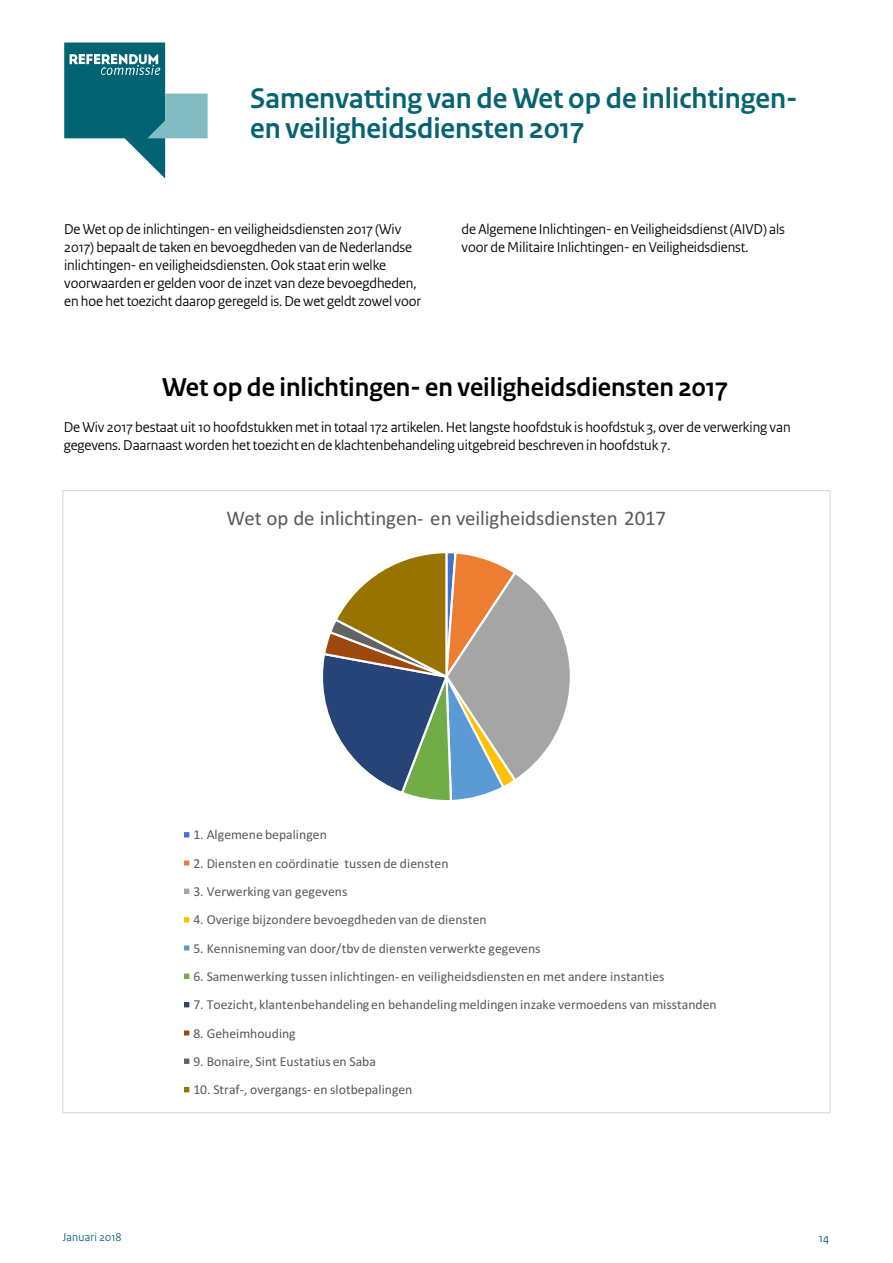
<style>
.page{position:relative;width:893px;height:1263px;background:#fff}
.page>*{position:absolute;margin:0;border:0;box-sizing:border-box;transform-origin:0 0}
.t1{font:700 30px/30px "Rijksoverheid Sans Heading";color:#056372}
.t2{font:700 27.15px "Rijksoverheid Sans Heading";color:#000}
.t3{font:20.85px "Calibri";letter-spacing:-.005em;color:#595959}
.t4{font:15px/18px "Rijksoverheid Sans Heading";letter-spacing:-.005em;color:#000}
.t5{font:13.65px "Calibri";color:#595959}
.t6{font:12px "Rijksoverheid Sans Heading";letter-spacing:.02em;color:#056372}
.t7{font:12px "Rijksoverheid Sans Text";color:#056372}
</style>
<div class="page">
<svg style="left:64px;top:43px;width:144px;height:136px"></svg>
<svg style="left:323px;top:553px;width:247px;height:247px"></svg>
<div style="left:183px;top:831px;width:7px;height:7px;background:#4472c4"></div>
<div style="left:182px;top:830px;width:10px;height:10px;border:2px solid #fff"></div>
<div style="left:183px;top:859px;width:7px;height:8px;background:#ed7d31"></div>
<div style="left:182px;top:858px;width:10px;height:10px;border:2px solid #fff"></div>
<div style="left:183px;top:887px;width:7px;height:8px;background:#a5a5a5"></div>
<div style="left:182px;top:886px;width:10px;height:10px;border:2px solid #fff"></div>
<div style="left:183px;top:916px;width:7px;height:7px;background:#ffc000"></div>
<div style="left:182px;top:915px;width:10px;height:10px;border:2px solid #fff"></div>
<div style="left:183px;top:944px;width:7px;height:8px;background:#5b9bd5"></div>
<div style="left:182px;top:943px;width:10px;height:10px;border:2px solid #fff"></div>
<div style="left:183px;top:972px;width:7px;height:8px;background:#70ad47"></div>
<div style="left:182px;top:971px;width:10px;height:10px;border:2px solid #fff"></div>
<div style="left:183px;top:1001px;width:7px;height:7px;background:#264478"></div>
<div style="left:182px;top:1000px;width:10px;height:9px;border:2px solid #fff"></div>
<div style="left:183px;top:1029px;width:7px;height:7px;background:#9e480e"></div>
<div style="left:182px;top:1028px;width:10px;height:10px;border:2px solid #fff"></div>
<div style="left:183px;top:1057px;width:7px;height:8px;background:#636363"></div>
<div style="left:182px;top:1056px;width:10px;height:10px;border:2px solid #fff"></div>
<div style="left:183px;top:1086px;width:7px;height:7px;background:#997300"></div>
<div style="left:182px;top:1085px;width:10px;height:9px;border:2px solid #fff"></div>
<h1 class="t1" style="left:250px;top:84px;width:549px">Samenvatting van de Wet op de inlichtingen&shy;en veiligheidsdiensten 2017</h1>
<p class="t4" style="left:64px;top:220px;width:358px">De Wet op de inlichtingen- en veiligheidsdiensten 2017 (Wiv 2017) bepaalt de taken en bevoegdheden van de Nederlandse inlichtingen- en veiligheidsdiensten. Ook staat erin welke voorwaarden er gelden voor de inzet van deze bevoegdheden, en hoe het toezicht daarop geregeld is. De wet geldt zowel voor</p>
<p class="t4" style="left:462px;top:220px;width:325px">de Algemene Inlichtingen- en Veiligheidsdienst (AIVD) als voor de Militaire Inlichtingen- en Veiligheidsdienst.</p>
<h2 class="t2" style="left:162px;top:372px;width:567px">Wet op de inlichtingen- en veiligheidsdiensten 2017</h2>
<p class="t4" style="left:64px;top:418px;width:728px">De Wiv 2017 bestaat uit 10 hoofdstukken met in totaal 172 artikelen. Het langste hoofdstuk is hoofdstuk 3, over de verwerking van gegevens. Daarnaast worden het toezicht en de klachtenbehandeling uitgebreid beschreven in hoofdstuk 7.</p>
<h3 class="t3" style="left:226px;top:504px;width:441px">Wet op de inlichtingen- en veiligheidsdiensten 2017</h3>
<p class="t5" style="left:193px;top:825px;width:135px">1. Algemene bepalingen</p>
<p class="t5" style="left:193px;top:854px;width:257px">2. Diensten en coördinatie tussen de diensten</p>
<p class="t5" style="left:193px;top:882px;width:156px">3. Verwerking van gegevens</p>
<p class="t5" style="left:193px;top:910px;width:295px">4. Overige bijzondere bevoegdheden van de diensten</p>
<p class="t5" style="left:193px;top:939px;width:349px">5. Kennisneming van door/tbv de diensten verwerkte gegevens</p>
<p class="t5" style="left:193px;top:967px;width:473px">6. Samenwerking tussen inlichtingen- en veiligheidsdiensten en met andere instanties</p>
<p class="t5" style="left:193px;top:995px;width:525px">7. Toezicht, klantenbehandeling en behandeling meldingen inzake vermoedens van misstanden</p>
<p class="t5" style="left:193px;top:1024px;width:104px">8. Geheimhouding</p>
<p class="t5" style="left:193px;top:1052px;width:184px">9. Bonaire, Sint Eustatius en Saba</p>
<p class="t5" style="left:193px;top:1080px;width:220px">10. Straf-, overgangs- en slotbepalingen</p>
<p class="t6" style="left:63px;top:1230px;width:61px">Januari 2018</p>
<p class="t7" style="left:819px;top:1231px;width:12px">14</p>
</div>
